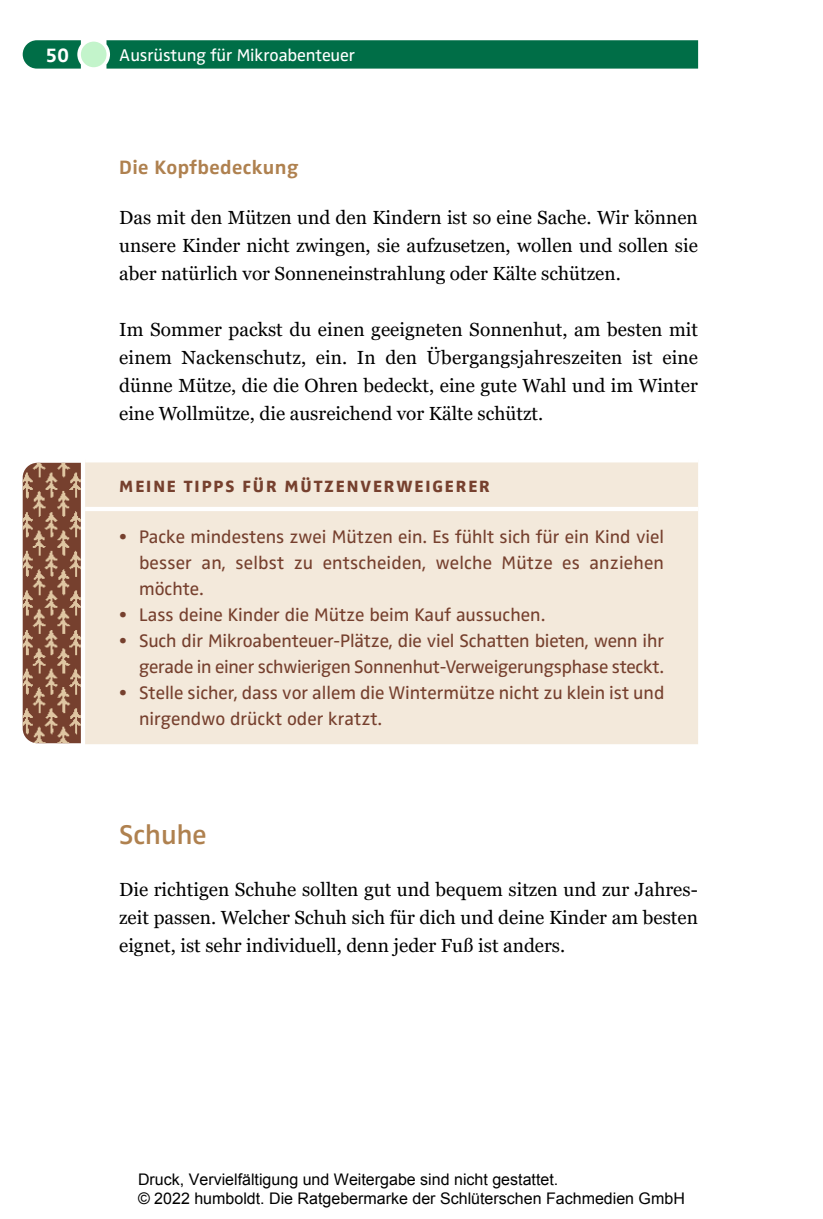
<style>
.page{position:relative;width:823px;height:1219px;background:#fff}
.page>*{position:absolute;margin:0;border:0;box-sizing:border-box;transform-origin:0 0}
.t1{font:600 28px "Zwo Pro";color:#af814f}
.t2{font:700 20.8px "Zwo Pro";color:#fff}
.t3{font:700 20px "Zwo Pro";letter-spacing:.02em;color:#af814f}
.t4{font:19px/28px "Georgia Pro";color:#000;text-align:justify}
.t5{font:18.8px/26px "Zwo Pro";color:#76402e;text-align:justify}
.t6{font:17.6px "Zwo Pro";letter-spacing:-.005em;color:#fff}
.t7{font:800 16.8px "Zwo Pro";letter-spacing:.11em;color:#76402e}
.t8{font:16px/19.2px "Arial";color:#000}
</style>
<div class="page">
<div style="left:85px;top:462px;width:612px;height:282px;background:#f3e9db"></div>
<hr style="left:85px;top:507px;width:612px;height:4px;background:#fff">
<img style="left:23px;top:463px;width:58px;height:280px">
<svg style="left:23px;top:40px;width:674px;height:29px;background:#0b744f"></svg>
<div style="left:81px;top:42px;width:25px;height:25px;background:#c3f4cb;border-radius:50%"></div>
<p class="t2" style="left:46px;top:42px;width:24px">50</p>
<p class="t6" style="left:119px;top:45px;width:237px">Ausrüstung für Mikroabenteuer</p>
<p class="t3" style="left:119px;top:156px;width:180px">Die Kopfbedeckung</p>
<p class="t4" style="left:119px;top:205px;width:580px">Das mit den Mützen und den Kindern ist so eine Sache. Wir können unsere Kinder nicht zwingen, sie aufzusetzen, wollen und sollen sie aber natürlich vor Sonneneinstrahlung oder Kälte schützen.</p>
<p class="t4" style="left:119px;top:317px;width:580px">Im Sommer packst du einen geeigneten Sonnenhut, am besten mit einem Nackenschutz, ein. In den Übergangsjahreszeiten ist eine dünne Mütze, die die Ohren bedeckt, eine gute Wahl und im Winter eine Wollmütze, die ausreichend vor Kälte schützt.</p>
<p class="t7" style="left:119px;top:476px;width:372px">MEINE TIPPS FÜR MÜTZENVERWEIGERER</p>
<p class="t5" style="left:139px;top:524px;width:526px;text-indent:-20px">• Packe mindestens zwei Mützen ein. Es fühlt sich für ein Kind viel besser an, selbst zu entscheiden, welche Mütze es anziehen möchte.</p>
<p class="t5" style="left:119px;top:602px;width:427px">• Lass deine Kinder die Mütze beim Kauf aussuchen.</p>
<p class="t5" style="left:119px;top:628px;width:546px;text-align:right">• Such dir Mikroabenteuer-Plätze, die viel Schatten bieten, wenn ihr gerade in einer schwierigen Sonnenhut-Verweigerungsphase steckt.</p>
<p class="t5" style="left:139px;top:680px;width:526px;text-indent:-20px">• Stelle sicher, dass vor allem die Wintermütze nicht zu klein ist und nirgendwo drückt oder kratzt.</p>
<p class="t1" style="left:119px;top:819px;width:89px">Schuhe</p>
<p class="t4" style="left:119px;top:877px;width:580px">Die richtigen Schuhe sollten gut und bequem sitzen und zur Jahres&shy;zeit passen. Welcher Schuh sich für dich und deine Kinder am besten eignet, ist sehr individuell, denn jeder Fuß ist anders.</p>
<p class="t8" style="left:138px;top:1170px;width:548px">Druck, Vervielfältigung und Weitergabe sind nicht gestattet.<br>© 2022 humboldt. Die Ratgebermarke der Schlüterschen Fachmedien GmbH</p>
</div>
